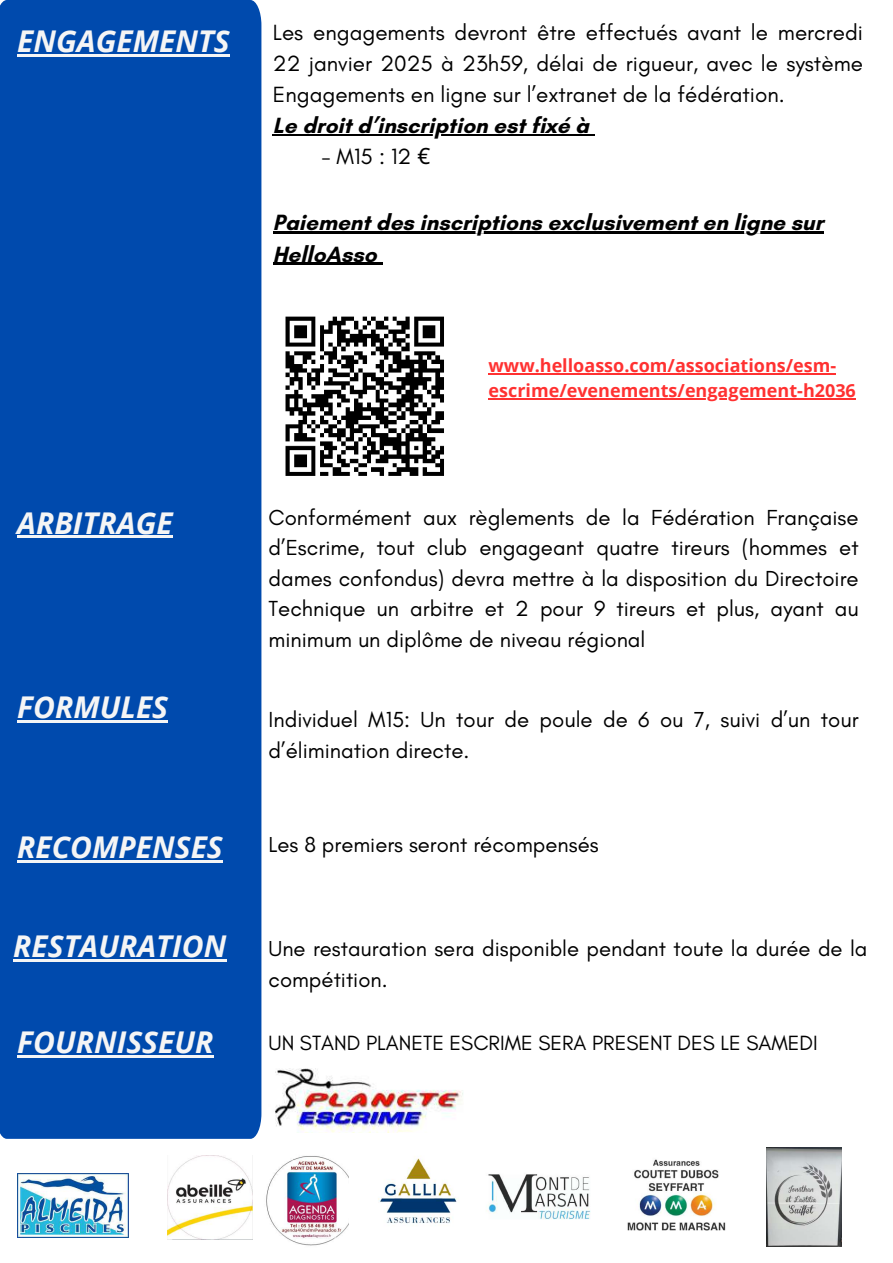
<style>
.page{position:relative;width:893px;height:1263px;background:#fff}
.page>*{position:absolute;margin:0;border:0;box-sizing:border-box;transform-origin:0 0}
.t1{font:italic 700 30px "Open Sans";color:#f5f5f5}
.t2{font:700 22.5px/31.5px "Glacial Indifference";color:#000}
.t3{font:22.42px/30.9px "Glacial Indifference";color:#000;text-align:justify}
.t4{font:700 22.42px/30.9px "Glacial Indifference";color:#000}
.t5{font:22.2px/30.6px "Glacial Indifference";color:#000;text-align:justify}
.t6{font:22.05px/30.4px "Glacial Indifference";color:#000}
.t7{font:21px "Glacial Indifference";color:#000}
.t8{font:700 18px/24.8px "Open Sans";color:#ff3131}
.s1{font-weight:400}
.s2{font-family:"Noto Sans";font-weight:400}
</style>
<div class="page">
<img style="left:275px;top:1068px;width:188px;height:64px">
<img style="left:266px;top:1156px;width:83px;height:90px">
<img style="left:378px;top:1158px;width:80px;height:68px">
<img style="left:627px;top:1159px;width:99px;height:72px">
<div style="left:0;top:0;width:261px;height:1139px;background:#004aad"></div>
<img style="left:488px;top:1174px;width:103px;height:46px">
<img style="left:766px;top:1148px;width:75px;height:98px">
<img style="left:17px;top:1174px;width:112px;height:63px">
<img style="left:168px;top:1155px;width:84px;height:84px">
<img style="left:285px;top:316px;width:159px;height:160px">
<hr style="left:17px;top:54px;width:213px;height:2px;background:#f5f5f5">
<hr style="left:273px;top:134px;width:316px;height:2px;background:#000">
<hr style="left:17px;top:535px;width:156px;height:3px;background:#f5f5f5">
<hr style="left:17px;top:720px;width:151px;height:3px;background:#f5f5f5">
<hr style="left:13px;top:959px;width:213px;height:3px;background:#f5f5f5">
<hr style="left:17px;top:1055px;width:196px;height:3px;background:#f5f5f5">
<hr style="left:17px;top:860px;width:206px;height:2px;background:#f5f5f5">
<hr style="left:488px;top:373px;width:348px;height:2px;background:#ff3131">
<hr style="left:488px;top:398px;width:368px;height:2px;background:#ff3131">
<hr style="left:273px;top:231px;width:550px;height:2px;background:#000">
<hr style="left:273px;top:263px;width:104px;height:2px;background:#000">
<h1 class="t1" style="left:17px;top:20px;width:214px">ENGAGEMENTS</h1>
<p class="t3" style="left:273px;top:17px;width:591px">Les engagements devront être effectués avant le mercredi 22 janvier 2025 à 23h59, délai de rigueur, avec le système Engagements en ligne sur l’extranet de la fédération.</p>
<p class="t4" style="left:321px;top:109px;width:269px;text-indent:-48px">Le droit d’inscription est fixé à <span class="s1">-M15:12</span><span class="s2">€</span></p>
<p class="t2" style="left:273px;top:206px;width:552px">Paiement des inscriptions exclusivement en ligne sur<br>HelloAsso</p>
<p class="t8" style="left:488px;top:353px;width:369px">www.helloasso.com/associations/esm&shy;escrime/evenements/engagement-h2036</p>
<h1 class="t1" style="left:17px;top:501px;width:157px">ARBITRAGE</h1>
<p class="t5" style="left:268px;top:502px;width:591px">Conformément aux règlements de la Fédération Française d’Escrime, tout club engageant quatre tireurs (hommes et dames confondus) devra mettre à la disposition du Directoire Technique un arbitre et 2 pour 9 tireurs et plus, ayant au minimum un diplôme de niveau régional</p>
<h1 class="t1" style="left:17px;top:686px;width:152px">FORMULES</h1>
<h1 class="t1" style="left:17px;top:826px;width:207px">RECOMPENSES</h1>
<h1 class="t1" style="left:13px;top:925px;width:215px">RESTAURATION</h1>
<p class="t5" style="left:268px;top:703px;width:591px;line-height:30.9px">Individuel M15: Un tour de poule de 6 ou 7, suivi d’un tour d’élimination directe.</p>
<p class="t6" style="left:268px;top:829px;width:332px">Les 8 premiers seront récompensés</p>
<p class="t6" style="left:268px;top:933px;width:600px">Une restauration sera disponible pendant toute la durée de la compétition.</p>
<h1 class="t1" style="left:17px;top:1021px;width:198px">FOURNISSEUR</h1>
<p class="t7" style="left:268px;top:1029px;width:551px">UN STAND PLANETE ESCRIME SERA PRESENT DES LE SAMEDI</p>
</div>
